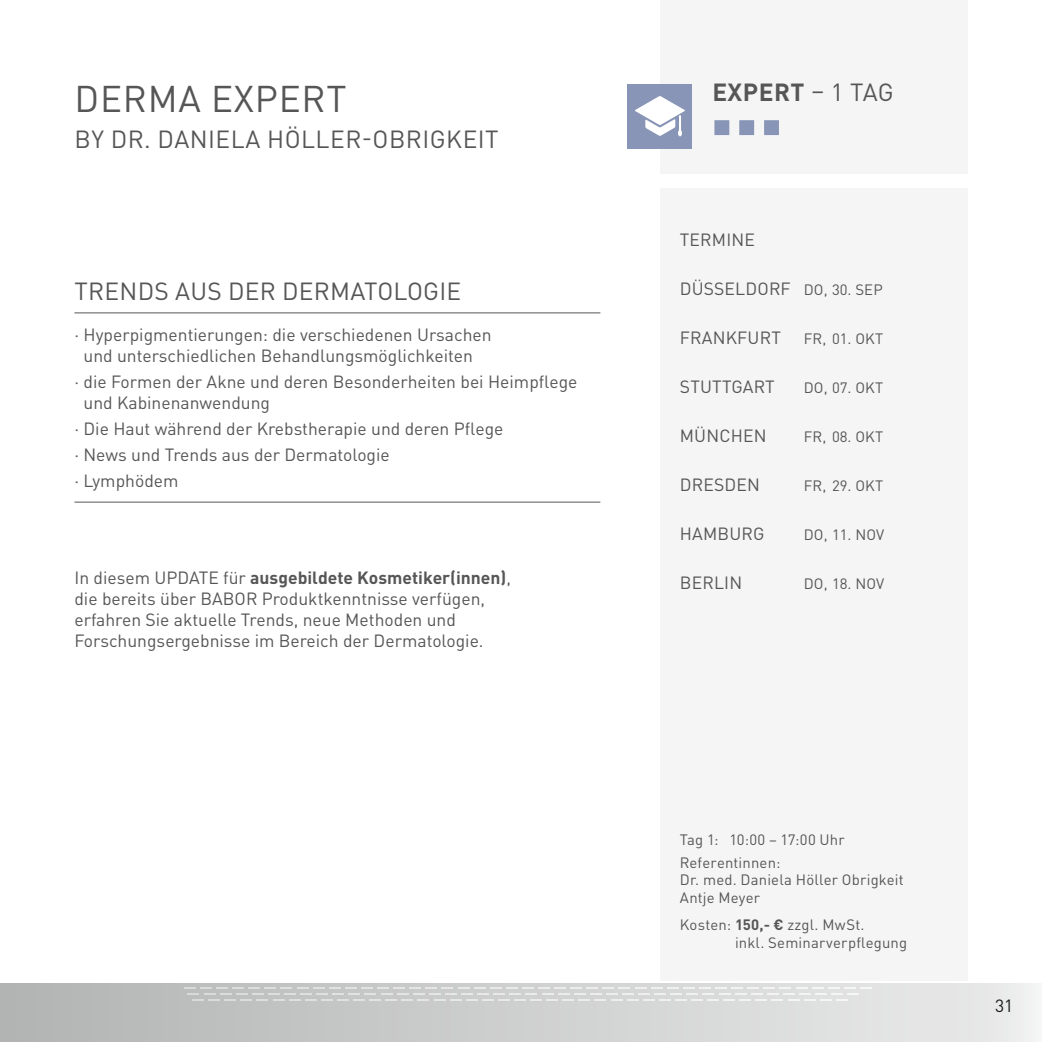
<style>
.page{position:relative;width:1042px;height:1042px;background:#fff}
.page>*{position:absolute;margin:0;border:0;box-sizing:border-box;transform-origin:0 0}
.t1{font:36.75px "DIN Pro";letter-spacing:.02em;color:#565656}
.t2{font:24.5px "DIN Pro";letter-spacing:.01em;color:#565656}
.t3{font:700 24.5px "DIN Pro";letter-spacing:.02em;color:#565656}
.t4{font:17.5px/21px "DIN Pro";color:#565656}
.t5{font:17.5px "DIN Pro";color:#1a1a18}
.t6{font:14.88px/17.5px "DIN Pro";letter-spacing:.01em;color:#565656}
.s1{font-weight:700}
.s2{font-weight:400}
.s3{font-size:14.88px}
</style>
<div class="page">
<div style="left:660px;top:189px;width:307px;height:793px;background:#f5f5f5"></div>
<div style="left:0;top:982px;width:1042px;height:60px;background:linear-gradient(to right,#b2b3b3,#ededed)"></div>
<svg style="left:184px;top:987px;width:688px;height:13px;background:#d6d6d6"></svg>
<hr style="left:0;top:980px;width:1042px;height:2px;background:#fff">
<div style="left:660px;top:0;width:307px;height:174px;background:#f5f5f5"></div>
<div style="left:628px;top:84px;width:64px;height:64px;background:#8995b7"></div>
<svg style="left:635px;top:96px;width:50px;height:40px"></svg>
<div style="left:714px;top:120px;width:15px;height:15px;background:#8995b7;border:2px solid #8995b7"></div>
<div style="left:739px;top:120px;width:15px;height:15px;background:#8995b7;border:2px solid #8995b7"></div>
<div style="left:764px;top:120px;width:15px;height:15px;background:#8995b7;border:2px solid #8995b7"></div>
<hr style="left:74px;top:313px;width:526px;height:1px;background:#565656">
<hr style="left:74px;top:502px;width:526px;height:1px;background:#565656">
<h1 class="t1" style="left:75px;top:74px;width:273px">DERMA EXPERT</h1>
<h2 class="t2" style="left:75px;top:123px;width:426px">BY DR. DANIELA HÖLLER-OBRIGKEIT</h2>
<h2 class="t2" style="left:75px;top:275px;width:388px">TRENDS AUS DER DERMATOLOGIE</h2>
<p class="t4" style="left:74px;top:324px;width:419px;text-align:center">∙ Hyperpigmentierungen: die verschiedenen Ursachen und unterschiedlichen Behandlungsmöglichkeiten</p>
<p class="t4" style="left:83px;top:370px;width:495px;text-indent:-9px">∙ die Formen der Akne und deren Besonderheiten bei Heimpflege und Kabinenanwendung</p>
<p class="t4" style="left:74px;top:415px;width:430px;line-height:25.9px">∙ Die Haut während der Krebstherapie und deren Pflege ∙ News und Trends aus der Dermatologie<br>∙ Lymphödem</p>
<p class="t4" style="left:74px;top:566px;width:438px">In diesem UPDATE für <span class="s1">ausgebildete Kosmetiker(innen)</span>, die bereits über BABOR Produktkenntnisse verfügen, erfahren Sie aktuelle Trends, neue Methoden und Forschungsergebnisse im Bereich der Dermatologie.</p>
<h2 class="t3" style="left:712px;top:76px;width:183px">EXPERT <span class="s2">– 1 TAG</span></h2>
<p class="t4" style="left:680px;top:229px;width:77px">TERMINE</p>
<p class="t4" style="left:680px;top:278px;width:204px">DÜSSELDORF <span class="s3">DO, 30. SEP</span></p>
<p class="t4" style="left:680px;top:327px;width:103px">FRANKFURT</p>
<p class="t6" style="left:804px;top:329px;width:81px">FR, 01. OKT</p>
<p class="t4" style="left:680px;top:376px;width:97px">STUTTGART</p>
<p class="t6" style="left:804px;top:378px;width:81px">DO, 07. OKT</p>
<p class="t4" style="left:680px;top:425px;width:88px">MÜNCHEN</p>
<p class="t6" style="left:804px;top:427px;width:81px">FR, 08. OKT</p>
<p class="t4" style="left:680px;top:474px;width:82px">DRESDEN</p>
<p class="t6" style="left:804px;top:476px;width:81px">FR, 29. OKT</p>
<p class="t4" style="left:680px;top:523px;width:86px">HAMBURG</p>
<p class="t6" style="left:804px;top:525px;width:82px">DO, 11. NOV</p>
<p class="t4" style="left:680px;top:572px;width:64px">BERLIN</p>
<p class="t6" style="left:804px;top:574px;width:82px">DO, 18. NOV</p>
<p class="t6" style="left:680px;top:828px;width:166px;line-height:22.4px">Tag 1: 10:00 – 17:00 Uhr<br>Referentinnen:</p>
<p class="t6" style="left:680px;top:870px;width:226px">Dr. med. Daniela Höller Obrigkeit<br>Antje Meyer</p>
<p class="t6" style="left:735px;top:915px;width:174px;text-indent:-55px">Kosten: <span class="s1">150,- €</span> zzgl. MwSt.<br>inkl. Seminarverpflegung</p>
<p class="t5" style="left:995px;top:993px;width:20px">31</p>
</div>
